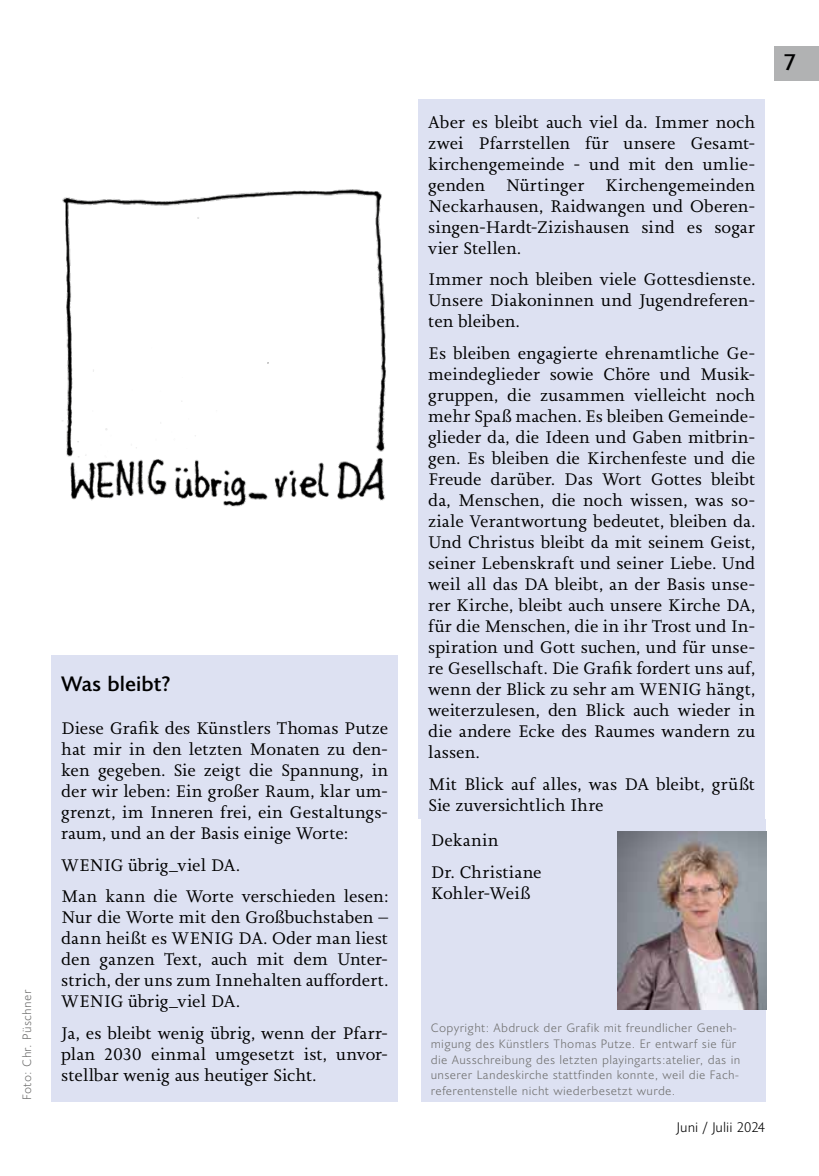
<style>
.page{position:relative;width:819px;height:1176px;background:#fff}
.page>*{position:absolute;margin:0;border:0;box-sizing:border-box;transform-origin:0 0}
.t1{font:500 22.75px "Joanna Sans Nova";color:#000}
.t2{font:500 21px "Joanna Sans Nova";color:#000}
.t3{font:17.5px/21px "Joanna Nova";letter-spacing:.005em;color:#000;text-align:justify}
.t4{font:300 14px "Joanna Sans Nova";color:#000}
.t5{font:300 12.25px/15.8px "Joanna Sans Nova";letter-spacing:.025em;color:#6f6f6e}
</style>
<div class="page">
<div style="left:774px;top:46px;width:45px;height:35px;background:#b1b2b3"></div>
<div style="left:418px;top:99px;width:347px;height:720px;background:#dde1f2"></div>
<div style="left:51px;top:655px;width:347px;height:446px;background:#dde1f2"></div>
<img style="left:62px;top:189px;width:324px;height:318px">
<div style="left:421px;top:819px;width:344px;height:282px;background:#dde1f2"></div>
<img style="left:617px;top:832px;width:149px;height:177px">
<p class="t5" style="left:19px;top:1100px;width:112px;rotate:-90deg">Foto: Chr. Püschner</p>
<p class="t2" style="left:61px;top:668px;width:110px">Was bleibt?</p>
<p class="t3" style="left:61px;top:718px;width:328px">Diese Grafik des Künstlers Thomas Putze hat mir in den letzten Monaten zu den&shy;ken gegeben. Sie zeigt die Spannung, in der wir leben: Ein großer Raum, klar um&shy;grenzt, im Inneren frei, ein Gestaltungs&shy;raum, und an der Basis einige Worte:</p>
<p class="t3" style="left:61px;top:849px;width:328px;line-height:31.5px">WENIG übrig_viel DA.<br>Man kann die Worte verschieden lesen:</p>
<p class="t3" style="left:61px;top:907px;width:328px">Nur die Worte mit den Großbuchstaben – dann heißt es WENIG DA. Oder man liest den ganzen Text, auch mit dem Unter&shy;strich, der uns zum Innehalten auffordert.<br>WENIG übrig_viel DA.</p>
<p class="t3" style="left:61px;top:1022px;width:328px">Ja, es bleibt wenig übrig, wenn der Pfarr&shy;plan 2030 einmal umgesetzt ist, unvor&shy;stellbar wenig aus heutiger Sicht.</p>
<p class="t3" style="left:428px;top:111px;width:328px">Aber es bleibt auch viel da. Immer noch zwei Pfarrstellen für unsere Gesamt&shy;kirchengemeinde - und mit den umlie&shy;genden Nürtinger Kirchengemeinden Neckarhausen, Raidwangen und Oberen&shy;singen-Hardt-Zizishausen sind es sogar vier Stellen.</p>
<p class="t3" style="left:428px;top:269px;width:328px">Immer noch bleiben viele Gottesdienste.<br>Unsere Diakoninnen und Jugendreferen&shy;ten bleiben.</p>
<p class="t3" style="left:428px;top:342px;width:328px">Es bleiben engagierte ehrenamtliche Ge&shy;meindeglieder sowie Chöre und Musik&shy;gruppen, die zusammen vielleicht noch mehr Spaß machen. Es bleiben Gemeinde&shy;glieder da, die Ideen und Gaben mitbrin&shy;gen. Es bleiben die Kirchenfeste und die Freude darüber. Das Wort Gottes bleibt da, Menschen, die noch wissen, was so&shy;ziale Verantwortung bedeutet, bleiben da.<br>Und Christus bleibt da mit seinem Geist, seiner Lebenskraft und seiner Liebe. Und weil all das DA bleibt, an der Basis unse&shy;rer Kirche, bleibt auch unsere Kirche DA, für die Menschen, die in ihr Trost und In&shy;spiration und Gott suchen, und für unse&shy;re Gesellschaft. Die Grafik fordert uns auf, wenn der Blick zu sehr am WENIG hängt, weiterzulesen, den Blick auch wieder in die andere Ecke des Raumes wandern zu lassen.</p>
<p class="t3" style="left:428px;top:773px;width:328px">Mit Blick auf alles, was DA bleibt, grüßt<br>Sie zuversichtlich Ihre</p>
<p class="t3" style="left:430px;top:824px;width:112px;line-height:31.5px">Dekanin<br>Dr. Christiane</p>
<p class="t3" style="left:430px;top:882px;width:102px">Kohler-Weiß</p>
<h1 class="t1" style="left:784px;top:46px;width:13px">7</h1>
<p class="t5" style="left:430px;top:1019px;width:311px">Copyright: Abdruck der Grafik mit freundlicher Geneh&shy;migung des Künstlers Thomas Putze. Er entwarf sie für die Ausschreibung des letzten playingarts:atelier, das in unserer Landeskirche stattfinden konnte, weil die Fach&shy;referentenstelle nicht wiederbesetzt wurde.</p>
<p class="t4" style="left:677px;top:1117px;width:90px">Juni / Julii 2024</p>
</div>
